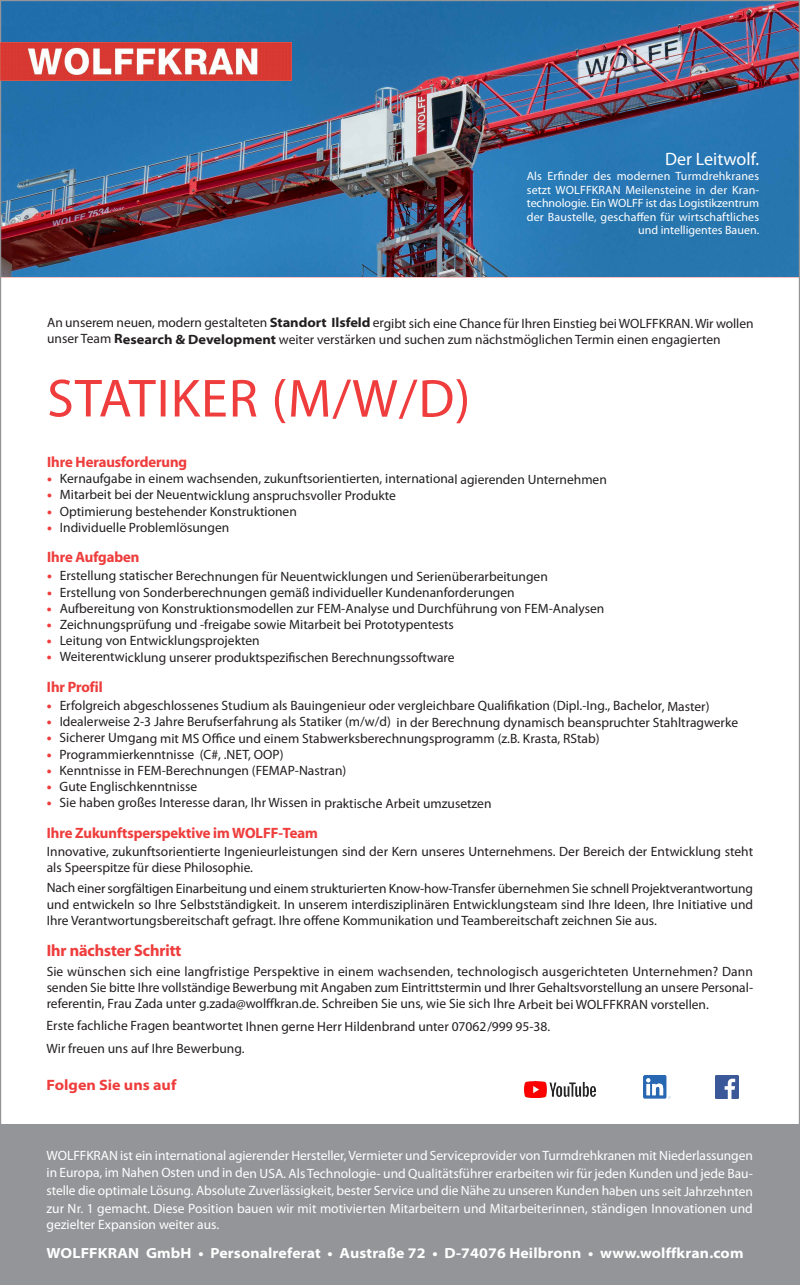
<style>
.page{position:relative;width:800px;height:1285px;background:#fff}
.page>*{position:absolute;margin:0;border:0;box-sizing:border-box;transform-origin:0 0}
.t1{font:54px "Myriad Pro";letter-spacing:.02em;color:#ee3d3c}
.t2{font:18px "Myriad Pro";color:#fff}
.t3{font:16.5px "Myriad Headline";color:#ee3d3c}
.t4{font:15px "Myriad Headline";color:#ee3d3c}
.t5{font:700 semi-expanded 15px "Myriad Pro";color:#ee3d3c}
.t6{font:700 semi-expanded 14.7px "Myriad Pro";letter-spacing:.01em;color:#fff}
.t7{font:13.5px/16.2px "Myriad Pro";color:#231f20}
.t8{font:13.5px/17.7px "Myriad Pro";color:#fff;text-align:justify}
.t9{font:12px/13.5px "Myriad Pro";letter-spacing:.01em;color:#fff;text-align:right}
.s1{font-weight:700;font-stretch:semi-expanded}
.s2{font-family:"Ping Fang SC";font-weight:500}
.s3{font-weight:900;color:#ee3d3c}
</style>
<div class="page">
<hr style="left:0;top:276px;width:799px;height:1px;background:#ee3d3c">
<img style="left:2px;top:2px;width:795px;height:274px">
<div style="left:0;top:1124px;width:799px;height:160px;background:#939598"></div>
<img style="left:0;top:43px;width:291px;height:38px">
<img style="left:524px;top:1081px;width:71px;height:16px">
<img style="left:715px;top:1075px;width:23px;height:23px">
<img style="left:643px;top:1075px;width:27px;height:23px">
<h2 class="t2" style="left:665px;top:152px;width:95px">Der Leitwolf.</h2>
<p class="t9" style="left:526px;top:170px;width:234px">Als Erfinder des modernen Turmdrehkranes setzt WOLFFKRAN Meilensteine in der Kran&shy;technologie. Ein WOLFF ist das Logistikzentrum der Baustelle, geschaffen für wirtschaftliches und intelligentes Bauen.</p>
<p class="t7" style="left:47px;top:316px;width:707px">An unserem neuen, modern gestalteten <span class="s1">Standort Ilsfeld</span> ergibt sich eine Chance fu<span class="s2">̈</span>r Ihren Einstieg beiWOLFFKRAN.Wir wollen unser Team <span class="s1">Research &amp; Development</span> weiter verst<span class="s2">̈</span>arken und suchen zum n<span class="s2">̈</span>achstmo<span class="s2">̈</span>glichen Termin einen engagierten</p>
<h1 class="t1" style="left:47px;top:378px;width:425px">STATIKER (M/W/D)</h1>
<p class="t4" style="left:47px;top:456px;width:141px">Ihre Herausforderung</p>
<p class="t7" style="left:47px;top:472px;width:561px"><span class="s3">•</span> Kernaufgabe in einem wachsenden, zukunftsorientierten, international agierenden Unternehmen</p>
<p class="t7" style="left:47px;top:488px;width:350px"><span class="s3">•</span> Mitarbeit bei der Neuentwicklung anspruchsvoller Produkte</p>
<p class="t7" style="left:47px;top:504px;width:251px"><span class="s3">•</span> Optimierung bestehender Konstruktionen</p>
<p class="t7" style="left:47px;top:520px;width:184px"><span class="s3">•</span> Individuelle Problemlösungen</p>
<p class="t4" style="left:47px;top:551px;width:94px">Ihre Aufgaben</p>
<p class="t7" style="left:47px;top:569px;width:502px"><span class="s3">•</span> Erstellung statischer Berechnungen für Neuentwicklungen und Serienüberarbeitungen</p>
<p class="t7" style="left:47px;top:585px;width:469px"><span class="s3">•</span> Erstellung von Sonderberechnungen gemäß individueller Kundenanforderungen</p>
<p class="t7" style="left:47px;top:601px;width:558px"><span class="s3">•</span> Aufbereitung von Konstruktionsmodellen zur FEM-Analyse und Durchführung von FEM-Analysen</p>
<p class="t7" style="left:47px;top:617px;width:408px"><span class="s3">•</span> Zeichnungsprüfung und -freigabe sowie Mitarbeit bei Prototypentests</p>
<p class="t7" style="left:47px;top:633px;width:214px"><span class="s3">•</span> Leitung von Entwicklungsprojekten</p>
<p class="t7" style="left:47px;top:650px;width:409px"><span class="s3">•</span> Weiterentwicklung unserer produktspezifischen Berechnungssoftware</p>
<p class="t4" style="left:47px;top:681px;width:57px">Ihr Profil</p>
<p class="t7" style="left:47px;top:698px;width:664px"><span class="s3">•</span> Erfolgreich abgeschlossenes Studium als Bauingenieur oder vergleichbare Qualifikation (Dipl.-Ing., Bachelor, Master)</p>
<p class="t7" style="left:47px;top:714px;width:692px"><span class="s3">•</span> Idealerweise 2-3 Jahre Berufserfahrung als Statiker (m/w/d) in der Berechnung dynamisch beanspruchter Stahltragwerke</p>
<p class="t7" style="left:47px;top:731px;width:554px"><span class="s3">•</span> Sicherer Umgang mit MS Office und einem Stabwerksberechnungsprogramm (z.B. Krasta, RStab)</p>
<p class="t7" style="left:47px;top:747px;width:238px"><span class="s3">•</span> Programmierkenntnisse (C#, .NET, OOP)</p>
<p class="t7" style="left:47px;top:763px;width:301px"><span class="s3">•</span> Kenntnisse in FEM-Berechnungen (FEMAP-Nastran)</p>
<p class="t7" style="left:47px;top:779px;width:152px"><span class="s3">•</span> Gute Englischkenntnisse</p>
<p class="t7" style="left:47px;top:795px;width:446px"><span class="s3">•</span> Sie haben großes Interesse daran, Ihr Wissen in praktische Arbeit umzusetzen</p>
<p class="t4" style="left:47px;top:826px;width:272px">Ihre Zukunftsperspektive im WOLFF-Team</p>
<p class="t7" style="left:47px;top:844px;width:707px">Innovative, zukunftsorientierte Ingenieurleistungen sind der Kern unseres Unternehmens. Der Bereich der Entwicklung steht als Speerspitze für diese Philosophie.</p>
<p class="t7" style="left:47px;top:881px;width:707px;text-align:justify">Nach einer sorgfältigen Einarbeitung und einem strukturierten Know-how-Transfer übernehmen Sie schnell Projektverantwortung und entwickeln so Ihre Selbstständigkeit. In unserem interdisziplinären Entwicklungsteam sind Ihre Ideen, Ihre Initiative und Ihre Verantwortungsbereitschaft gefragt. Ihre offene Kommunikation und Teambereitschaft zeichnen Sie aus.</p>
<p class="t3" style="left:47px;top:944px;width:136px">Ihr nächster Schritt</p>
<p class="t7" style="left:47px;top:964px;width:708px;text-align:justify">Sie wünschen sich eine langfristige Perspektive in einem wachsenden, technologisch ausgerichteten Unternehmen? Dann senden Sie bitte Ihre vollständige Bewerbung mit Angaben zum Eintrittstermin und Ihrer Gehaltsvorstellung an unsere Personal&shy;referentin, Frau Zada unter g.zada@wolffkran.de. Schreiben Sie uns, wie Sie sich Ihre Arbeit bei WOLFFKRAN vorstellen.</p>
<p class="t7" style="left:47px;top:1015px;width:505px;line-height:22.6px">Erste fachliche Fragen beantwortet Ihnen gerne Herr Hildenbrand unter 07062/999 95-38.<br>Wir freuen uns auf Ihre Bewerbung.</p>
<p class="t5" style="left:47px;top:1079px;width:131px">Folgen Sie uns auf</p>
<p class="t8" style="left:46px;top:1147px;width:707px">WOLFFKRAN ist ein international agierender Hersteller,Vermieter und Serviceprovider vonTurmdrehkranen mit Niederlassungen in Europa, im Nahen Osten und in den USA. Als Technologie- und Qualit<span class="s2">̈</span>atsfu<span class="s2">̈</span>hrer erarbeiten wir fu<span class="s2">̈</span>r jeden Kunden und jede Bau&shy;stelle die optimale Lo<span class="s2">̈</span>sung. Absolute Zuverl<span class="s2">̈</span>assigkeit, bester Service und die N<span class="s2">̈</span>ahe zu unseren Kunden haben uns seit Jahrzehnten zur Nr. 1 gemacht. Diese Position bauen wir mit motivierten Mitarbeitern und Mitarbeiterinnen, st<span class="s2">̈</span>andigen Innovationen und</p>
<p class="t8" style="left:46px;top:1216px;width:174px">gezielter Expansion weiter aus.</p>
<p class="t6" style="left:46px;top:1247px;width:698px">WOLFFKRAN GmbH • Personalreferat • Austraße 72 • D-74076 Heilbronn • www.wolffkran.com</p>
</div>
